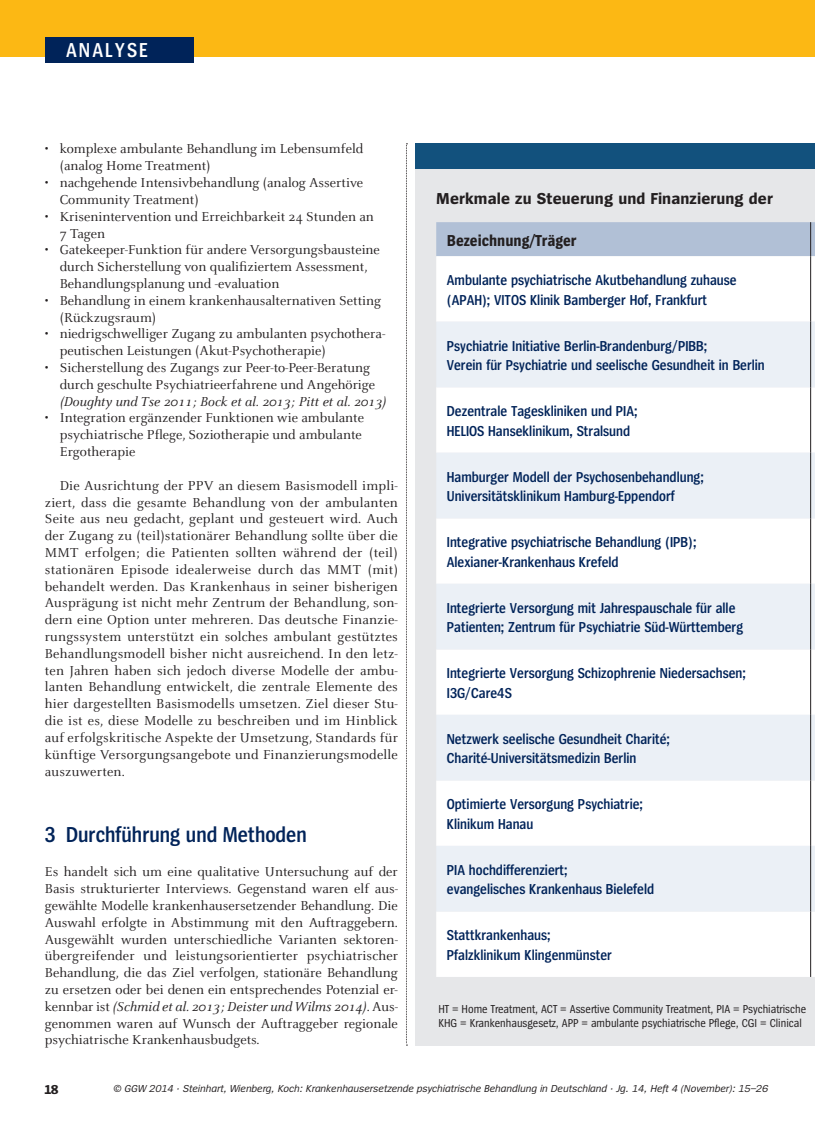
<style>
.page{position:relative;width:815px;height:1132px;background:#fff}
.page>*{position:absolute;margin:0;border:0;box-sizing:border-box;transform-origin:0 0}
.t1{font:600 22.5px "Spiegel Cd";color:#002359}
.t2{font:600 21px "Spiegel Cd";letter-spacing:.1em;color:#fff}
.t3{font:700 16.5px "Spiegel";letter-spacing:.005em;color:#231f20}
.t4{font:700 16.5px "Spiegel Cd";color:#231f20}
.t5{font:600 15px/19.5px "Spiegel Cd";color:#002359}
.t6{font:14.25px/16.8px "Celeste";color:#231f20}
.t7{font:italic 14.25px "Celeste";color:#231f20}
.t8{font:700 13.5px "Spiegel";color:#231f20}
.t9{font:12px/14.4px "Spiegel Cd";color:#231f20}
.t10{font:italic 10.5px "Spiegel";color:#231f20}
.s1{font-style:italic}
</style>
<div class="page">
<div style="left:0;top:0;width:810px;height:56px;background:#fcb814"></div>
<hr style="left:810px;top:0;width:4px;height:56px;background:#fcb814">
<div style="left:45px;top:37px;width:149px;height:26px;background:#002359"></div>
<svg style="left:406px;top:143px;width:1px;height:902px"></svg>
<div style="left:415px;top:143px;width:399px;height:902px;background:#e6e7e9"></div>
<div style="left:415px;top:143px;width:399px;height:26px;background:#12517d"></div>
<div style="left:436px;top:222px;width:378px;height:34px;background:#b1c0d6"></div>
<div style="left:436px;top:256px;width:378px;height:720px;background:#fff"></div>
<svg style="left:436px;top:322px;width:378px;height:589px;fill:#ebf0f6"></svg>
<hr style="left:810px;top:222px;width:1px;height:34px;background:#231f20">
<hr style="left:810px;top:256px;width:1px;height:66px;background:#231f20">
<hr style="left:810px;top:322px;width:1px;height:65px;background:#231f20">
<hr style="left:810px;top:387px;width:1px;height:65px;background:#231f20">
<hr style="left:810px;top:452px;width:1px;height:66px;background:#231f20">
<hr style="left:810px;top:518px;width:1px;height:65px;background:#231f20">
<hr style="left:810px;top:583px;width:1px;height:66px;background:#231f20">
<hr style="left:810px;top:649px;width:1px;height:65px;background:#231f20">
<hr style="left:810px;top:714px;width:1px;height:66px;background:#231f20">
<hr style="left:810px;top:780px;width:1px;height:65px;background:#231f20">
<hr style="left:810px;top:845px;width:1px;height:66px;background:#231f20">
<hr style="left:810px;top:911px;width:1px;height:65px;background:#231f20">
<h2 class="t2" style="left:66px;top:39px;width:83px">ANALYSE</h2>
<p class="t6" style="left:60px;top:141px;width:305px;text-indent:-15px">• komplexe ambulante Behandlung im Lebensumfeld (analog Home Treatment)</p>
<p class="t6" style="left:60px;top:175px;width:305px;text-indent:-15px">• nachgehende Intensivbehandlung (analog Assertive<br>Community Treatment)</p>
<p class="t6" style="left:60px;top:208px;width:316px;text-indent:-15px">• Krisenintervention und Erreichbarkeit 24 Stunden an<br>7 Tagen</p>
<p class="t6" style="left:60px;top:242px;width:322px;text-indent:-15px">• Gatekeeper-Funktion für andere Versorgungsbausteine durch Sicherstellung von qualifiziertem Assessment,<br>Behandlungsplanung und -evaluation</p>
<p class="t6" style="left:60px;top:292px;width:323px;text-indent:-15px">• Behandlung in einem krankenhausalternativen Setting (Rückzugsraum)</p>
<p class="t6" style="left:60px;top:326px;width:327px;text-indent:-15px">• niedrigschwelliger Zugang zu ambulanten psychothera&shy;peutischen Leistungen (Akut-Psychotherapie)</p>
<p class="t6" style="left:60px;top:359px;width:317px;text-indent:-15px">• Sicherstellung des Zugangs zur Peer-to-Peer-Beratung durch geschulte Psychiatrieerfahrene und Angehörige</p>
<p class="t7" style="left:60px;top:393px;width:328px">(Doughty und Tse 2011; Bock et al. 2013; Pitt et al. 2013)</p>
<p class="t6" style="left:60px;top:410px;width:306px;text-indent:-15px">• Integration ergänzender Funktionen wie ambulante psychiatrische Pflege, Soziotherapie und ambulante<br>Ergotherapie</p>
<p class="t6" style="left:45px;top:477px;width:354px;text-align:justify;text-indent:15px">Die Ausrichtung der PPV an diesem Basismodell impli&shy;ziert, dass die gesamte Behandlung von der ambulanten Seite aus neu gedacht, geplant und gesteuert wird. Auch der Zugang zu (teil)stationärer Behandlung sollte über die MMT erfolgen; die Patienten sollten während der (teil) stationären Episode idealerweise durch das MMT (mit) behandelt werden. Das Krankenhaus in seiner bisherigen Ausprägung ist nicht mehr Zentrum der Behandlung, son&shy;dern eine Option unter mehreren. Das deutsche Finanzie&shy;rungssystem unterstützt ein solches ambulant gestütztes Behandlungsmodell bisher nicht ausreichend. In den letz&shy;ten Jahren haben sich jedoch diverse Modelle der ambu&shy;lanten Behandlung entwickelt, die zentrale Elemente des hier dargestellten Basismodells umsetzen. Ziel dieser Stu&shy;die ist es, diese Modelle zu beschreiben und im Hinblick auf erfolgskritische Aspekte der Umsetzung, Standards für künftige Versorgungsangebote und Finanzierungsmodelle auszuwerten.</p>
<h1 class="t1" style="left:45px;top:823px;width:263px">3 Durchführung und Methoden</h1>
<p class="t6" style="left:45px;top:863px;width:355px;text-align:justify">Es handelt sich um eine qualitative Untersuchung auf der Basis strukturierter Interviews. Gegenstand waren elf aus&shy;gewählte Modelle krankenhausersetzender Behandlung. Die Auswahl erfolgte in Abstimmung mit den Auftraggebern.<br>Ausgewählt wurden unterschiedliche Varianten sektoren&shy;übergreifender und leistungsorientierter psychiatrischer Behandlung, die das Ziel verfolgen, stationäre Behandlung zu ersetzen oder bei denen ein entsprechendes Potenzial er&shy;kennbar ist <span class="s1">(Schmid et al. 2013; Deister und Wilms 2014)</span>. Aus&shy;genommen waren auf Wunsch der Auftraggeber regionale psychiatrische Krankenhausbudgets.</p>
<p class="t3" style="left:436px;top:190px;width:338px">Merkmale zu Steuerung und Finanzierung der</p>
<p class="t4" style="left:447px;top:232px;width:131px">Bezeichnung/Träger</p>
<p class="t5" style="left:447px;top:271px;width:291px">Ambulante psychiatrische Akutbehandlung zuhause (APAH); VITOS Klinik Bamberger Hof, Frankfurt</p>
<p class="t5" style="left:447px;top:336px;width:319px">Psychiatrie Initiative Berlin-Brandenburg/PIBB;<br>Verein für Psychiatrie und seelische Gesundheit in Berlin</p>
<p class="t5" style="left:447px;top:402px;width:192px">Dezentrale Tageskliniken und PIA;<br>HELIOS Hanseklinikum, Stralsund</p>
<p class="t5" style="left:447px;top:467px;width:258px">Hamburger Modell der Psychosenbehandlung;<br>Universitätsklinikum Hamburg-Eppendorf</p>
<p class="t5" style="left:447px;top:532px;width:251px">Integrative psychiatrische Behandlung (IPB);<br>Alexianer-Krankenhaus Krefeld</p>
<p class="t5" style="left:447px;top:598px;width:298px">Integrierte Versorgung mit Jahrespauschale für alle<br>Patienten; Zentrum für Psychiatrie Süd-Württemberg</p>
<p class="t5" style="left:447px;top:663px;width:300px">Integrierte Versorgung Schizophrenie Niedersachsen;<br>I3G/Care4S</p>
<p class="t5" style="left:447px;top:729px;width:225px">Netzwerk seelische Gesundheit Charité;<br>Charité-Universitätsmedizin Berlin</p>
<p class="t5" style="left:447px;top:794px;width:198px">Optimierte Versorgung Psychiatrie;<br>Klinikum Hanau</p>
<p class="t5" style="left:447px;top:860px;width:209px">PIA hochdifferenziert;<br>evangelisches Krankenhaus Bielefeld</p>
<p class="t5" style="left:447px;top:925px;width:166px">Stattkrankenhaus;<br>Pfalzklinikum Klingenmünster</p>
<p class="t9" style="left:438px;top:1001px;width:369px">HT = Home Treatment, ACT = Assertive Community Treatment, PIA = Psychiatrische<br>KHG = Krankenhausgesetz, APP = ambulante psychiatrische Pflege, CGI = Clinical</p>
<p class="t8" style="left:45px;top:1082px;width:16px">18</p>
<p class="t10" style="left:113px;top:1082px;width:656px">© GGW 2014 · Steinhart, Wienberg, Koch: Krankenhausersetzende psychiatrische Behandlung in Deutschland · Jg. 14, Heft 4 (November): 15–26</p>
</div>
